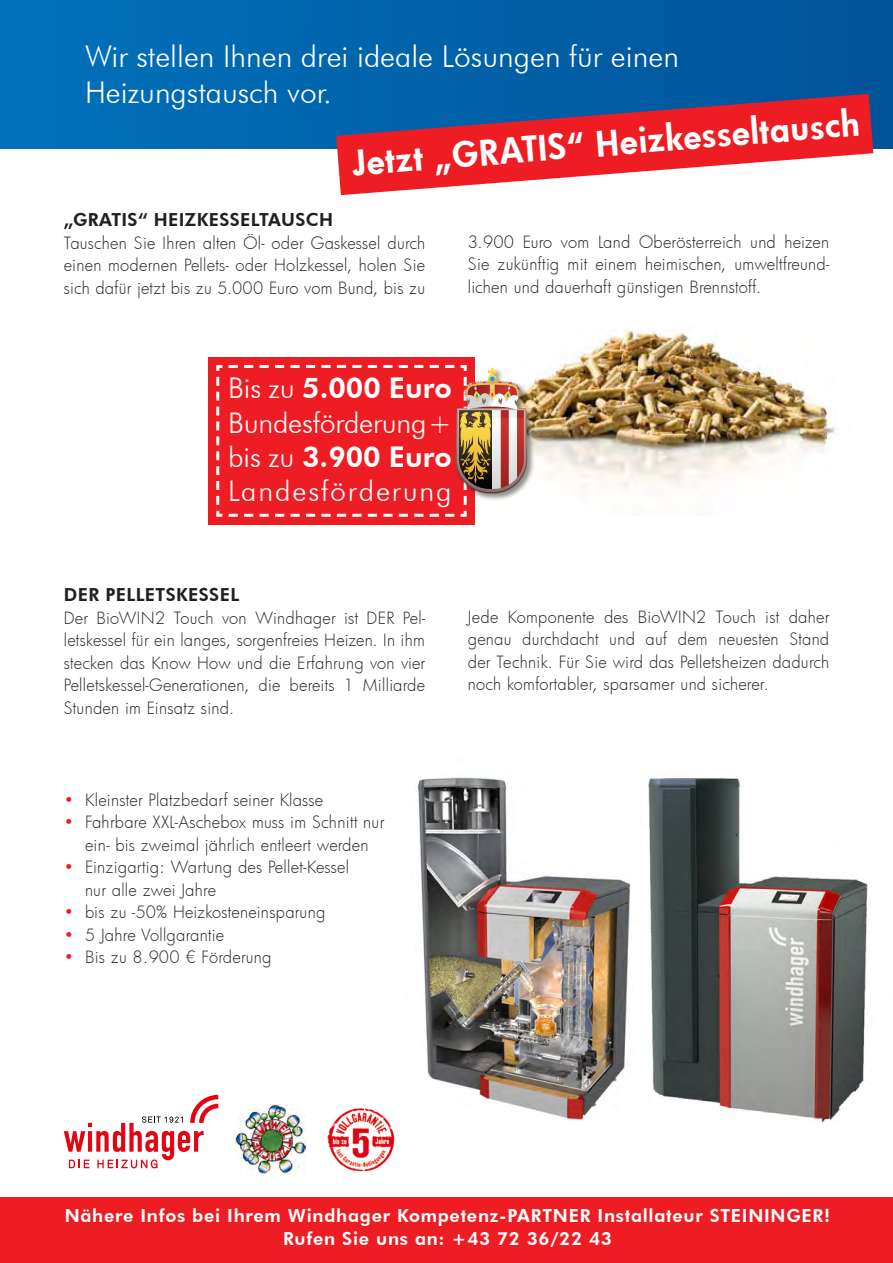
<style>
.page{position:relative;width:893px;height:1263px;background:#fff}
.page>*{position:absolute;margin:0;border:0;box-sizing:border-box;transform-origin:0 0}
.t1{font:800 34.5px "Futura";color:#fff}
.t2{font:300 30px "Futura BT";color:#fff}
.t3{font:800 28.5px "Futura BT";color:#fff}
.t4{font:300 28.5px "Futura BT";letter-spacing:-.01em;color:#fff}
.t5{font:300 28.5px "Futura BT";letter-spacing:.065em;color:#fff}
.t6{font:800 18px "Futura BT";letter-spacing:.04em;color:#fff}
.t7{font:800 18px "Futura BT";letter-spacing:.02em;color:#231f20}
.t8{font:300 16.5px/22.5px "Futura";letter-spacing:.015em;color:#231f20;text-align:justify}
.s1{font-weight:300}
.s2{color:#ee1d23}
</style>
<div class="page">
<div style="left:0;top:0;width:893px;height:149px;background:linear-gradient(to right,#0071bb,#015398)"></div>
<img style="left:417px;top:777px;width:214px;height:344px">
<svg style="left:64px;top:1095px;width:154px;height:73px"></svg>
<img style="left:648px;top:778px;width:220px;height:344px">
<img style="left:535px;top:329px;width:300px;height:161px">
<svg style="left:336px;top:94px;width:537px;height:101px;fill:#ee1d23"></svg>
<div style="left:208px;top:357px;width:267px;height:167px;background:#ee1d23"></div>
<div style="left:454px;top:366px;width:81px;height:135px;background:#231f20;opacity:.5"></div>
<svg style="left:216px;top:364px;width:311px;height:153px"></svg>
<div style="left:0;top:1198px;width:893px;height:65px;background:#ee1d23"></div>
<img style="left:235px;top:1104px;width:71px;height:69px">
<img style="left:327px;top:1108px;width:68px;height:64px">
<p class="t2" style="left:85px;top:39px;width:595px">Wir stellen Ihnen drei ideale Lösungen für einen</p>
<p class="t2" style="left:85px;top:75px;width:248px">Heizungstausch vor.</p>
<p class="t1" style="left:350px;top:142px;width:510px;rotate:-5deg">Jetzt „GRATIS“ Heizkesseltausch</p>
<p class="t7" style="left:64px;top:209px;width:271px">„GRATIS“ HEIZKESSELTAUSCH</p>
<p class="t8" style="left:64px;top:231px;width:363px">Tauschen Sie Ihren alten Öl- oder Gaskessel durch einen modernen Pellets- oder Holzkessel, holen Sie sich dafür jetzt bis zu 5.000 Euro vom Bund, bis zu</p>
<p class="t8" style="left:468px;top:230px;width:363px">3.900 Euro vom Land Oberösterreich und heizen Sie zukünftig mit einem heimischen, umweltfreund&shy;lichen und dauerhaft günstigen Brennstoff.</p>
<p class="t3" style="left:228px;top:371px;width:225px"><span class="s1">Bis zu</span> 5.000 Euro</p>
<p class="t4" style="left:228px;top:405px;width:225px">Bundesförderung +</p>
<p class="t3" style="left:228px;top:439px;width:225px"><span class="s1">bis zu</span> 3.900 Euro</p>
<p class="t5" style="left:228px;top:473px;width:225px">Landesförderung</p>
<p class="t7" style="left:64px;top:584px;width:177px">DER PELLETSKESSEL</p>
<p class="t8" style="left:64px;top:606px;width:363px">Der BioWIN2 Touch von Windhager ist DER Pel&shy;letskessel für ein langes, sorgenfreies Heizen. In ihm stecken das Know How und die Erfahrung von vier Pelletskessel-Generationen, die bereits 1 Milliarde Stunden im Einsatz sind.</p>
<p class="t8" style="left:468px;top:605px;width:363px">Jede Komponente des BioWIN2 Touch ist daher genau durchdacht und auf dem neuesten Stand der Technik. Für Sie wird das Pelletsheizen dadurch noch komfortabler, sparsamer und sicherer.</p>
<p class="t8" style="left:64px;top:788px;width:261px"><span class="s2">•</span> Kleinster Platzbedarf seiner Klasse</p>
<p class="t8" style="left:64px;top:810px;width:322px"><span class="s2">•</span> Fahrbare XXL-Aschebox muss im Schnitt nur</p>
<p class="t8" style="left:85px;top:833px;width:285px">ein- bis zweimal jährlich entleert werden</p>
<p class="t8" style="left:64px;top:855px;width:287px"><span class="s2">•</span> Einzigartig: Wartung des Pellet-Kessel</p>
<p class="t8" style="left:85px;top:878px;width:133px">nur alle zwei Jahre</p>
<p class="t8" style="left:64px;top:900px;width:263px"><span class="s2">•</span> bis zu -50% Heizkosteneinsparung</p>
<p class="t8" style="left:64px;top:923px;width:162px"><span class="s2">•</span> 5 Jahre Vollgarantie</p>
<p class="t8" style="left:64px;top:945px;width:209px"><span class="s2">•</span> Bis zu 8.900 € Förderung</p>
<p class="t6" style="left:65px;top:1205px;width:767px">Nähere Infos bei Ihrem Windhager Kompetenz-PARTNER Installateur STEININGER!</p>
<p class="t6" style="left:283px;top:1227px;width:330px">Rufen Sie uns an: +43 72 36/22 43</p>
</div>
